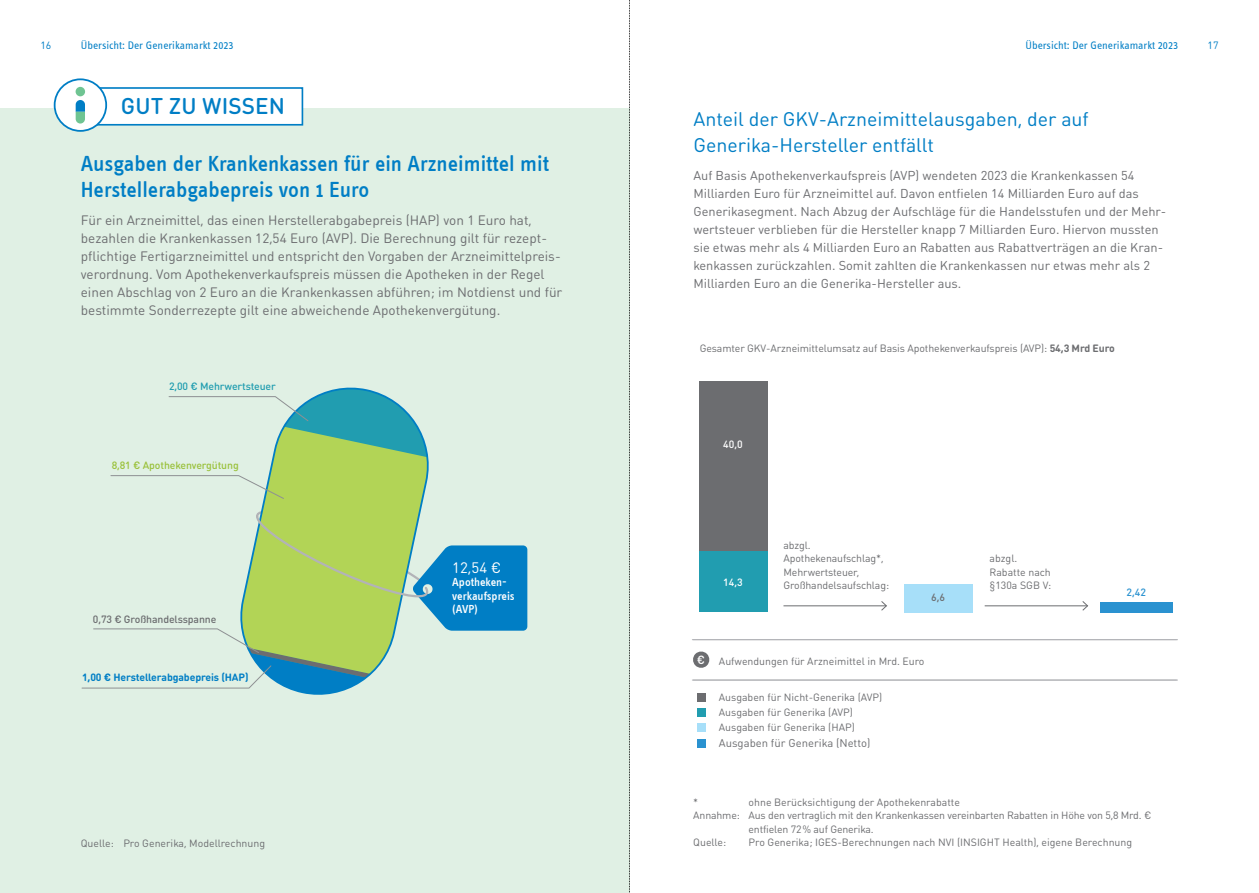
<style>
.page{position:relative;width:1259px;height:893px;background:#fff}
.page>*{position:absolute;margin:0;border:0;box-sizing:border-box;transform-origin:0 0}
.Head_Infotext{font:500 22.5px/25.5px "Info Text";color:#007ec5}
.t1{font:500 22.5px "DIN Round OT";letter-spacing:.005em;color:#007ec5}
.Head_Grafik{font:19.5px/25.5px "DIN Round OT";color:#007ec5}
.Auszeichnung_DIN{font:15px "DIN Round OT";color:#fff}
.Sub_Grafik{font:13.5px/18px "DIN Round OT";color:#6c6d70}
.Sub_Grafik-2{font:12.75px/18px "DIN Round OT";color:#6c6d70}
.Auszeichnung_Infotext{font:500 12px "Info Text";letter-spacing:-.005em;color:#fff}
.t2{font:500 11.7px "DIN Round OT";color:#fff}
.Kolumne_rechts{font:11.25px "Info Text Regular Tf";color:#007ec5}
.Legende{font:11.25px "DIN Round OT";color:#6c6d70}
.Quelle{font:10.5px/13.5px "DIN Round OT";color:#6c6d70}
.Grafik_7_links{font:10.5px/13.5px "DIN Round OT";letter-spacing:-.01em;color:#6c6d70}
.Legende-2{font:10.5px "DIN Round OT";color:#6c6d70}
.Grafik_7_links-2{font:700 10.5px "DIN Round OT";letter-spacing:-.01em;color:#007ec5}
.Grafik_7_links-3{font:500 10.5px "DIN Round OT";letter-spacing:-.01em;color:#9ac13b}
.Grafik_7_links-4{font:500 10.5px "DIN Round OT";letter-spacing:-.01em;color:#6c6d70}
.Grafik_7_links-5{font:500 10.5px "DIN Round OT";letter-spacing:-.01em;color:#219db0}
.Auszeichnung_DIN-2{font:500 10.5px "DIN Round OT";color:#fff}
.t3{font:10.5px "DIN Round OT";color:#007ec5}
.Auszeichnung_DIN-3{font:500 10.5px "DIN Round OT";color:#2a92d0}
.Auszeichnung_DIN-4{font:500 10.5px "DIN Round OT";color:#6c6d70}
.s1{font-weight:700}
</style>
<div class="page">
<div style="left:0;top:108px;width:629px;height:785px;background:#e0f0e4"></div>
<div style="left:80px;top:87px;width:223px;height:39px;background:#fff;border:2px solid #007ec5"></div>
<div style="left:55px;top:79px;width:51px;height:52px;background:#fff;border-radius:50%"></div>
<div style="left:54px;top:78px;width:53px;height:54px;border:2px solid #007ec5;border-radius:50%"></div>
<svg style="left:76px;top:100px;width:9px;height:24px"></svg>
<div style="left:76px;top:87px;width:9px;height:9px;background:#6fc492;border-radius:50%"></div>
<div style="left:699px;top:381px;width:68px;height:231px;background:#6c6d70"></div>
<div style="left:699px;top:551px;width:68px;height:61px;background:#219db0"></div>
<div style="left:1100px;top:602px;width:72px;height:10px;background:#2a92d0"></div>
<div style="left:904px;top:584px;width:68px;height:28px;background:#a7dff9"></div>
<div style="left:697px;top:693px;width:9px;height:9px;background:#6c6d70"></div>
<div style="left:697px;top:708px;width:9px;height:9px;background:#219db0"></div>
<div style="left:697px;top:723px;width:9px;height:9px;background:#a7dff9"></div>
<div style="left:697px;top:739px;width:9px;height:8px;background:#2a92d0"></div>
<svg style="left:693px;top:651px;width:17px;height:17px"></svg>
<hr style="left:693px;top:639px;width:485px;height:1px;background:#b2b3b7">
<hr style="left:693px;top:680px;width:485px;height:1px;background:#b2b3b7">
<hr style="left:692px;top:639px;width:484px;height:1px;background:#b2b3b7">
<hr style="left:692px;top:680px;width:484px;height:1px;background:#b2b3b7">
<hr style="left:783px;top:606px;width:103px;height:1px;background:#6c6d70">
<svg style="left:881px;top:601px;width:6px;height:10px"></svg>
<hr style="left:984px;top:606px;width:103px;height:1px;background:#6c6d70">
<svg style="left:1082px;top:601px;width:6px;height:10px"></svg>
<svg style="left:262px;top:387px;width:167px;height:119px;background:#b1d460"></svg>
<svg style="left:168px;top:388px;width:261px;height:72px"></svg>
<svg style="left:110px;top:475px;width:174px;height:24px"></svg>
<svg style="left:81px;top:506px;width:446px;height:189px"></svg>
<svg style="left:629px;top:0;width:1px;height:893px"></svg>
<p class="t3" style="left:40px;top:38px;width:12px">16</p>
<p class="Kolumne_rechts" style="left:81px;top:39px;width:154px">Übersicht: Der Generikamarkt 2023</p>
<p class="Kolumne_rechts" style="left:1025px;top:39px;width:154px">Übersicht: Der Generikamarkt 2023</p>
<p class="t3" style="left:1207px;top:38px;width:12px">17</p>
<p class="t1" style="left:121px;top:92px;width:165px">GUT ZU WISSEN</p>
<p class="Head_Infotext" style="left:81px;top:151px;width:470px">Ausgaben der Krankenkassen für ein Arzneimittel mit<br>Herstellerabgabepreis von 1 Euro</p>
<p class="Sub_Grafik" style="left:81px;top:211px;width:483px">Für ein Arzneimittel, das einen Herstellerabgabepreis (HAP) von 1 Euro hat, bezahlen die Krankenkassen 12,54 Euro (AVP). Die Berechnung gilt für rezept&shy;pflichtige Fertigarzneimittel und entspricht den Vorgaben der Arzneimittelpreis&shy;verordnung. Vom Apothekenverkaufspreis müssen die Apotheken in der Regel einen Abschlag von 2 Euro an die Krankenkassen abführen; im Notdienst und für bestimmte Sonderrezepte gilt eine abweichende Apothekenvergütung.</p>
<p class="Grafik_7_links-5" style="left:169px;top:380px;width:108px">2,00 € Mehrwertsteuer</p>
<p class="Grafik_7_links-3" style="left:112px;top:459px;width:129px">8,81 € Apothekenvergütung</p>
<p class="Grafik_7_links-4" style="left:93px;top:613px;width:125px">0,73 € Großhandelsspanne</p>
<p class="Grafik_7_links-2" style="left:82px;top:670px;width:168px">1,00 € Herstellerabgabepreis (HAP)</p>
<p class="Quelle" style="left:81px;top:836px;width:186px">Quelle: Pro Generika, Modellrechnung</p>
<p class="Auszeichnung_DIN" style="left:452px;top:558px;width:51px">12,54 €</p>
<p class="Auszeichnung_Infotext" style="left:452px;top:576px;width:56px">Apotheken-</p>
<p class="Auszeichnung_Infotext" style="left:452px;top:589px;width:64px">verkaufspreis</p>
<p class="Auszeichnung_Infotext" style="left:452px;top:603px;width:27px">(AVP)</p>
<p class="Head_Grafik" style="left:693px;top:106px;width:397px">Anteil der GKV-Arzneimittelausgaben, der auf<br>Generika-Hersteller entfällt</p>
<p class="Sub_Grafik-2" style="left:693px;top:167px;width:474px">Auf Basis Apothekenverkaufspreis (AVP) wendeten 2023 die Krankenkassen 54<br>Milliarden Euro für Arzneimittel auf. Davon entfielen 14 Milliarden Euro auf das Generikasegment. Nach Abzug der Aufschläge für die Handelsstufen und der Mehr&shy;wertsteuer verblieben für die Hersteller knapp 7 Milliarden Euro. Hiervon mussten sie etwas mehr als 4 Milliarden Euro an Rabatten aus Rabattverträgen an die Kran&shy;kenkassen zurückzahlen. Somit zahlten die Krankenkassen nur etwas mehr als 2<br>Milliarden Euro an die Generika-Hersteller aus.</p>
<p class="Grafik_7_links" style="left:699px;top:341px;width:417px">Gesamter GKV-Arzneimittelumsatz auf Basis Apothekenverkaufspreis (AVP): <span class="s1">54,3 Mrd Euro</span></p>
<p class="Auszeichnung_DIN-2" style="left:723px;top:438px;width:21px">40,0</p>
<p class="Auszeichnung_DIN-2" style="left:723px;top:576px;width:21px">14,3</p>
<p class="Grafik_7_links" style="left:783px;top:538px;width:29px">abzgl.</p>
<p class="Grafik_7_links" style="left:783px;top:551px;width:102px">Apothekenaufschlag*,</p>
<p class="Grafik_7_links" style="left:783px;top:565px;width:77px">Mehrwertsteuer,</p>
<p class="Grafik_7_links" style="left:783px;top:578px;width:107px">Großhandelsaufschlag:</p>
<p class="Auszeichnung_DIN-4" style="left:931px;top:591px;width:15px">6,6</p>
<p class="t2" style="left:697px;top:652px;width:10px">€</p>
<p class="Grafik_7_links" style="left:719px;top:654px;width:207px">Aufwendungen für Arzneimittel in Mrd. Euro</p>
<p class="Legende-2" style="left:719px;top:690px;width:165px">Ausgaben für Nicht-Generika (AVP)</p>
<p class="Legende-2" style="left:719px;top:705px;width:136px">Ausgaben für Generika (AVP)</p>
<p class="Legende-2" style="left:719px;top:720px;width:138px">Ausgaben für Generika (HAP)</p>
<p class="Legende" style="left:719px;top:735px;width:153px">Ausgaben für Generika (Netto)</p>
<p class="Grafik_7_links" style="left:989px;top:551px;width:29px">abzgl.</p>
<p class="Grafik_7_links" style="left:989px;top:565px;width:63px">Rabatte nach §130a SGB V:</p>
<p class="Auszeichnung_DIN-3" style="left:1126px;top:586px;width:21px">2,42</p>
<p class="Quelle" style="left:693px;top:795px;width:6px">*</p>
<p class="Quelle" style="left:748px;top:795px;width:213px">ohne Berücksichtigung der Apothekenrabatte</p>
<p class="Quelle" style="left:748px;top:809px;width:404px;text-indent:-55px">Annahme: Aus den vertraglich mit den Krankenkassen vereinbarten Rabatten in Höhe von 5,8 Mrd. € entfielen 72% auf Generika.</p>
<p class="Quelle" style="left:693px;top:836px;width:34px">Quelle:</p>
<p class="Quelle" style="left:748px;top:836px;width:385px">Pro Generika; IGES-Berechnungen nach NVI (INSIGHT Health), eigene Berechnung</p>
</div>
